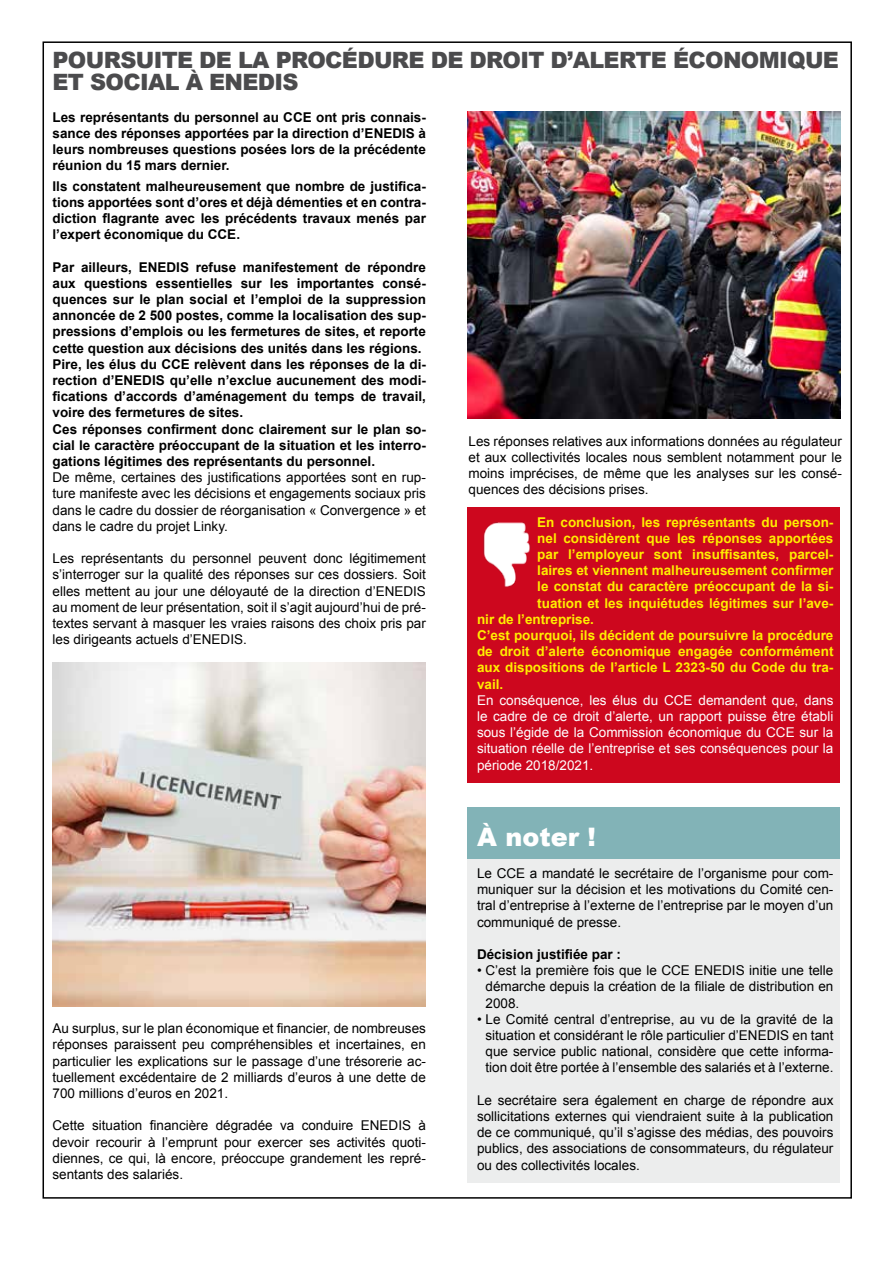
<style>
.page{position:relative;width:893px;height:1263px;background:#fff}
.page>*{position:absolute;margin:0;border:0;box-sizing:border-box;transform-origin:0 0}
.t1{font:900 25.5px "Arial";color:#fff}
.t2{font:900 22.5px/22.5px "Arial";letter-spacing:-.03em;color:#4b4b4d}
.t3{font:13.5px/16.2px "Arial";color:#000;text-align:justify}
.t4{font:700 13.5px/16.2px "Arial";color:#000;text-align:justify}
.t5{font:700 13.5px "Arial";color:#ffed00}
.t6{font:13.5px/16.2px "Arial";color:#fff;text-align:justify}
</style>
<div class="page">
<div style="left:468px;top:808px;width:372px;height:374px;background:#eceded"></div>
<div style="left:468px;top:507px;width:372px;height:275px;background:#cd071e"></div>
<div style="left:468px;top:808px;width:372px;height:51px;background:#82b3b7"></div>
<img style="left:52px;top:662px;width:373px;height:345px">
<img style="left:468px;top:112px;width:373px;height:307px">
<img style="left:483px;top:522px;width:48px;height:65px">
<h2 class="t2" style="left:53px;top:48px;width:788px">POURSUITE DE LA PROCÉDURE DE DROIT D’ALERTE ÉCONOMIQUE<br>ET SOCIAL À ENEDIS</h2>
<p class="t4" style="left:53px;top:109px;width:375px">Les représentants du personnel au CCE ont pris connais&shy;sance des réponses apportées par la direction d’ENEDIS à leurs nombreuses questions posées lors de la précédente réunion du 15 mars dernier.</p>
<p class="t4" style="left:53px;top:178px;width:375px">Ils constatent malheureusement que nombre de justifica&shy;tions apportées sont d’ores et déjà démenties et en contra&shy;diction flagrante avec les précédents travaux menés par l’expert économique du CCE.</p>
<p class="t4" style="left:53px;top:259px;width:375px;text-align:left">Par ailleurs, ENEDIS refuse manifestement de répondre aux questions essentielles sur les importantes consé&shy;quences sur le plan social et l’emploi de la suppression annoncée de 2 500 postes, comme la localisation des sup&shy;pressions d’emplois ou les fermetures de sites, et reporte cette question aux décisions des unités dans les régions.<br>Pire, les élus du CCE relèvent dans les réponses de la di&shy;rection d’ENEDIS qu’elle n’exclue aucunement des modi&shy;fications d’accords d’aménagement du temps de travail, voire des fermetures de sites.<br>Ces réponses confirment donc clairement sur le plan so&shy;cial le caractère préoccupant de la situation et les interro&shy;gations légitimes des représentants du personnel.</p>
<p class="t3" style="left:53px;top:470px;width:375px">De même, certaines des justifications apportées sont en rup&shy;ture manifeste avec les décisions et engagements sociaux pris dans le cadre du dossier de réorganisation « Convergence » et dans le cadre du projet Linky.</p>
<p class="t3" style="left:53px;top:551px;width:375px">Les représentants du personnel peuvent donc légitimement s’interroger sur la qualité des réponses sur ces dossiers. Soit elles mettent au jour une déloyauté de la direction d’ENEDIS au moment de leur présentation, soit il s’agit aujourd’hui de pré&shy;textes servant à masquer les vraies raisons des choix pris par les dirigeants actuels d’ENEDIS.</p>
<p class="t3" style="left:468px;top:433px;width:375px">Les réponses relatives aux informations données au régulateur et aux collectivités locales nous semblent notamment pour le moins imprécises, de même que les analyses sur les consé&shy;quences des décisions prises.</p>
<p class="t5" style="left:537px;top:513px;width:298px">En conclusion, les représentants du person-</p>
<p class="t5" style="left:537px;top:529px;width:298px">nel considèrent que les réponses apportées</p>
<p class="t5" style="left:537px;top:545px;width:298px">par l’employeur sont insuffisantes, parcel-</p>
<p class="t5" style="left:537px;top:561px;width:298px">laires et viennent malheureusement confirmer</p>
<p class="t5" style="left:537px;top:578px;width:298px">le constat du caractère préoccupant de la si-</p>
<p class="t5" style="left:537px;top:594px;width:298px">tuation et les inquiétudes légitimes sur l’ave-</p>
<p class="t5" style="left:477px;top:610px;width:119px">nir de l’entreprise.</p>
<p class="t5" style="left:477px;top:626px;width:358px">C’est pourquoi, ils décident de poursuivre la procédure</p>
<p class="t5" style="left:477px;top:642px;width:358px">de droit d’alerte économique engagée conformément</p>
<p class="t5" style="left:477px;top:659px;width:358px">aux dispositions de l’article L 2323-50 du Code du tra-</p>
<p class="t5" style="left:477px;top:675px;width:28px">vail.</p>
<p class="t6" style="left:477px;top:692px;width:358px">En conséquence, les élus du CCE demandent que, dans le cadre de ce droit d’alerte, un rapport puisse être établi sous l’égide de la Commission économique du CCE sur la situation réelle de l’entreprise et ses conséquences pour la période 2018/2021.</p>
<p class="t3" style="left:53px;top:1020px;width:375px">Au surplus, sur le plan économique et financier, de nombreuses réponses paraissent peu compréhensibles et incertaines, en particulier les explications sur le passage d’une trésorerie ac&shy;tuellement excédentaire de 2 milliards d’euros à une dette de 700 millions d’euros en 2021.</p>
<p class="t3" style="left:53px;top:1118px;width:375px">Cette situation financière dégradée va conduire ENEDIS à devoir recourir à l’emprunt pour exercer ses activités quoti&shy;diennes, ce qui, là encore, préoccupe grandement les repré&shy;sentants des salariés.</p>
<h1 class="t1" style="left:477px;top:818px;width:120px">À noter !</h1>
<p class="t3" style="left:477px;top:865px;width:358px">Le CCE a mandaté le secrétaire de l’organisme pour com&shy;muniquer sur la décision et les motivations du Comité cen&shy;tral d’entreprise à l’externe de l’entreprise par le moyen d’un communiqué de presse.</p>
<p class="t4" style="left:477px;top:946px;width:146px">Décision justifiée par :</p>
<p class="t3" style="left:485px;top:962px;width:349px;text-indent:-8px">• C’est la première fois que le CCE ENEDIS initie une telle démarche depuis la création de la filiale de distribution en 2008.</p>
<p class="t3" style="left:485px;top:1011px;width:349px;text-indent:-8px">• Le Comité central d’entreprise, au vu de la gravité de la situation et considérant le rôle particulier d’ENEDIS en tant que service public national, considère que cette informa&shy;tion doit être portée à l’ensemble des salariés et à l’externe.</p>
<p class="t3" style="left:477px;top:1092px;width:358px">Le secrétaire sera également en charge de répondre aux sollicitations externes qui viendraient suite à la publication de ce communiqué, qu’il s’agisse des médias, des pouvoirs publics, des associations de consommateurs, du régulateur ou des collectivités locales.</p>
</div>
